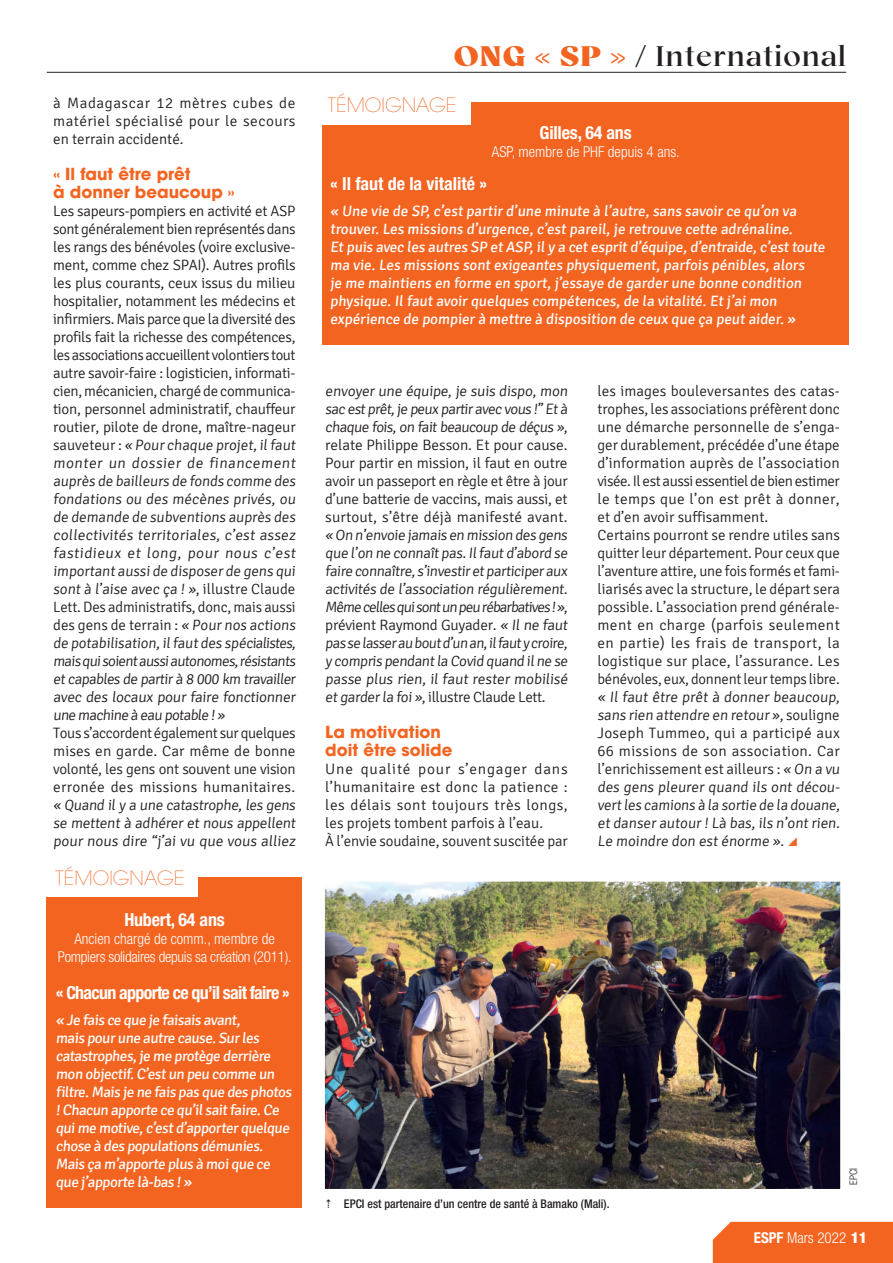
<style>
.page{position:relative;width:893px;height:1263px;background:#fff}
.page>*{position:absolute;margin:0;border:0;box-sizing:border-box;transform-origin:0 0}
.t1{font:30px "Bovino Trial";letter-spacing:.02em;color:#231f20}
.t2{font:200 19.5px "Avant Garde";color:#f36421}
.t3{font:700 condensed 18px "Helvetica Neue";letter-spacing:-.01em;color:#fff}
.t4{font:700 condensed 18px "Helvetica Neue";letter-spacing:-.04em;color:#fff}
.t5{font:700 16.5px/18px "Avant Garde";color:#f36421}
.t6{font:300 15px/18px "Signika";letter-spacing:-.005em;color:#231f20}
.t7{font:15px/18px "Signika";letter-spacing:-.01em;color:#fff}
.t8{font:300 15px/18px "Signika";letter-spacing:.02em;color:#231f20}
.t9{font:300 condensed 15px/18px "Helvetica Neue";letter-spacing:-.02em;color:#fff;text-align:center}
.t10{font:300 15px/18px "Signika";letter-spacing:.025em;color:#231f20}
.t11{font:300 condensed 15px "Helvetica Neue";color:#fff}
.t12{font:300 15px "Signika";letter-spacing:.035em;color:#231f20}
.t13{font:500 condensed 12px "Helvetica Neue";color:#231f20}
.t14{font:300 condensed 10.5px "Helvetica Neue";color:#231f20}
.s1{font-weight:900;color:#f36421}
.s2{font-weight:900}
.s3{font-weight:700}
</style>
<div class="page">
<div style="left:713px;top:1222px;width:180px;height:41px;background:#f36421"></div>
<hr style="left:47px;top:72px;width:799px;height:1px;background:#231f20">
<div style="left:322px;top:102px;width:526px;height:243px;background:#f36421"></div>
<div style="left:319px;top:82px;width:151px;height:42px;background:#fff"></div>
<img style="left:326px;top:882px;width:513px;height:306px">
<div style="left:319px;top:875px;width:527px;height:320px;border:6px solid #fff"></div>
<div style="left:47px;top:877px;width:255px;height:331px;background:#f36421"></div>
<div style="left:47px;top:854px;width:151px;height:43px;background:#fff"></div>
<h1 class="t1" style="left:454px;top:39px;width:394px"><span class="s1">ONG « SP »</span> <span class="s2">/</span> International</h1>
<p class="t12" style="left:53px;top:95px;width:244px">à Madagascar 12 mètres cubes de</p>
<h2 class="t2" style="left:327px;top:94px;width:131px">TÉMOIGNAGE</h2>
<p class="t10" style="left:53px;top:112px;width:244px">matériel spécialisé pour le secours en terrain accidenté.</p>
<p class="t5" style="left:53px;top:165px;width:183px">« Il faut être prêt<br>à donner beaucoup »</p>
<p class="t6" style="left:53px;top:202px;width:246px">Les sapeurs-pompiers en activité et ASP sont généralement bien représentés dans les rangs des bénévoles (voire exclusive&shy;ment, comme chez SPAI). Autres profils les plus courants, ceux issus du milieu hospitalier, notamment les médecins et infirmiers. Mais parce que la diversité des profils fait la richesse des compétences, les associations accueillent volontiers tout autre savoir-faire : logisticien, informati&shy;cien, mécanicien, chargé de communica&shy;tion, personnel administratif, chauffeur routier, pilote de drone, maître-nageur sauveteur : « Pour chaque projet, il faut monter un dossier de financement auprès de bailleurs de fonds comme des fondations ou des mécènes privés, ou de demande de subventions auprès des collectivités territoriales, c’est assez fastidieux et long, pour nous c’est important aussi de disposer de gens qui sont à l’aise avec ça ! », illustre Claude Lett. Des administratifs, donc, mais aussi des gens de terrain : « Pour nos actions de potabilisation, il faut des spécialistes, mais quisoientaussiautonomes,résistants et capables de partir à 8 000 km travailler avec des locaux pour faire fonctionner une machine à eau potable !»<br>Tous s’accordent également sur quelques mises en garde. Car même de bonne volonté, les gens ont souvent une vision erronée des missions humanitaires. « Quand il y a une catastrophe, les gens se mettent à adhérer et nous appellent pour nous dire “j’ai vu que vous alliez</p>
<p class="t3" style="left:539px;top:122px;width:94px">Gilles, 64 ans</p>
<p class="t11" style="left:492px;top:143px;width:189px">ASP, membre de PHF depuis 4 ans.</p>
<p class="t3" style="left:330px;top:173px;width:159px">« Il faut de la vitalité »</p>
<p class="t7" style="left:330px;top:203px;width:498px">« Une vie de SP, c’est partir d’une minute à l’autre, sans savoir ce qu’on va trouver. Les missions d’urgence, c’est pareil, je retrouve cette adrénaline.<br>Et puis avec les autres SP et ASP, il y a cet esprit d’équipe, d’entraide, c’est toute ma vie. Les missions sont exigeantes physiquement, parfois pénibles, alors<br>je me maintiens en forme en sport, j’essaye de garder une bonne condition physique. Il faut avoir quelques compétences, de la vitalité. Et j’ai mon expérience de pompier à mettre à disposition de ceux que ça peut aider. »</p>
<p class="t6" style="left:325px;top:382px;width:246px">envoyer une équipe, je suis dispo, mon sac est prêt,je peux partir avec vous !” Et à chaque fois, on fait beaucoup de déçus », relate Philippe Besson. Et pour cause.<br>Pour partir en mission, il faut en outre avoir un passeport en règle et être à jour d’une batterie de vaccins, mais aussi, et surtout, s’être déjà manifesté avant. « On n’envoie jamais en mission des gens que l’on ne connaît pas.Il faut d’abord se faire connaître,s’investir et participer aux activités de l’association régulièrement.<br>Même celles quisontun peu rébarbatives !», prévient Raymond Guyader. « Il ne faut pas se lasser au bout d’un an,ilfaut y croire, y compris pendant la Covid quand ilne se passe plus rien, il faut rester mobilisé et garder la foi», illustre Claude Lett.</p>
<p class="t5" style="left:325px;top:723px;width:129px">La motivation doit être solide</p>
<p class="t8" style="left:325px;top:760px;width:244px">Une qualité pour s’engager dans l’humanitaire est donc la patience : les délais sont toujours très longs, les projets tombent parfois à l’eau.<br>À l’envie soudaine, souvent suscitée par</p>
<p class="t6" style="left:597px;top:382px;width:246px">les images bouleversantes des catas&shy;trophes, les associations préfèrent donc une démarche personnelle de s’enga&shy;ger durablement, précédée d’une étape d’information auprès de l’association visée. Il est aussi essentiel de bien estimer le temps que l’on est prêt à donner, et d’en avoir suffisamment.<br>Certains pourront se rendre utiles sans quitter leur département. Pour ceux que l’aventure attire, une fois formés et fami&shy;liarisés avec la structure, le départ sera possible. L’association prend générale&shy;ment en charge (parfois seulement en partie) les frais de transport, la logistique sur place, l’assurance. Les bénévoles, eux, donnent leur temps libre. « Il faut être prêt à donner beaucoup, sans rien attendre en retour », souligne Joseph Tummeo, qui a participé aux 66 missions de son association. Car l’enrichissement est ailleurs : « On a vu des gens pleurer quand ils ont décou&shy;vert les camions à la sortie de la douane, et danser autour ! Là bas, ils n’ont rien.<br>Le moindre don est énorme ».</p>
<h2 class="t2" style="left:55px;top:866px;width:131px">TÉMOIGNAGE</h2>
<p class="t3" style="left:124px;top:909px;width:102px">Hubert, 64 ans</p>
<p class="t9" style="left:58px;top:930px;width:235px">Ancien chargé de comm., membre de<br>Pompiers solidaires depuis sa création (2011).</p>
<p class="t4" style="left:56px;top:981px;width:236px">« Chacun apporte ce qu’il sait faire »</p>
<p class="t7" style="left:56px;top:1011px;width:239px">« Je fais ce que je faisais avant,<br>mais pour une autre cause.Sur les catastrophes,je me protège derrière mon objectif.C’est un peu comme un filtre.Mais je ne fais pas que des photos !Chacun apporte ce qu’ilsait faire.Ce quime motive,c’est d’apporter quelque chose à des populations démunies.<br>Mais ça m’apporte plus à moique ce que j’apporte là-bas !»</p>
<p class="t13" style="left:344px;top:1196px;width:267px">EPCI est partenaire d’un centre de santé à Bamako (Mali).</p>
<p class="t14" style="left:847px;top:1185px;width:19px;rotate:-90deg">EPCI</p>
<p class="t11" style="left:754px;top:1229px;width:115px"><span class="s3">ESPF</span> Mars 2022 <span class="s2">11</span></p>
</div>
